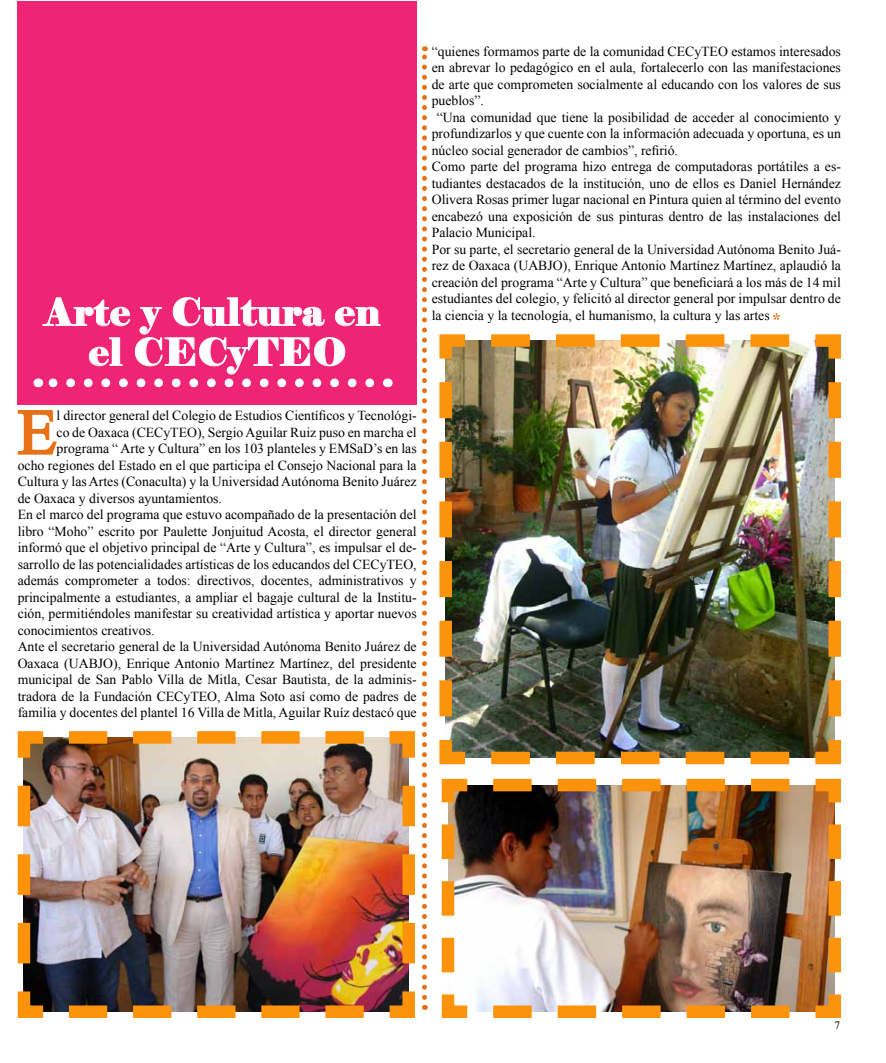
<style>
.page{position:relative;width:886px;height:1063px;background:#fff}
.page>*{position:absolute;margin:0;border:0;box-sizing:border-box;transform-origin:0 0}
.t1{font:63.62px "Times New Roman";color:#e77117}
.t2{font:37.5px/40px "Elephant";letter-spacing:.025em;color:#fff;text-align:center}
.t3{font:13.75px "Times New Roman";color:#000}
.t4{font:11.25px "Times New Roman";color:#000}
</style>
<div class="page">
<div style="left:18px;top:1px;width:399px;height:404px;background:#ef2475"></div>
<svg style="left:17px;top:410px;width:40px;height:45px"></svg>
<img style="left:17px;top:731px;width:398px;height:287px">
<svg style="left:422px;top:46px;width:5px;height:951px"></svg>
<svg style="left:38px;top:297px;width:343px;height:90px"></svg>
<img style="left:439px;top:334px;width:402px;height:431px">
<svg style="left:773px;top:313px;width:7px;height:7px"></svg>
<img style="left:441px;top:778px;width:400px;height:240px">
<h2 class="t2" style="left:45px;top:293px;width:337px">Arte y Cultura en el CECyTEO</h2>
<h1 class="t1" style="left:18px;top:389px;width:40px">E</h1>
<p class="t3" style="left:57px;top:407px;width:362px">l director general del Colegio de Estudios Científicos y Tecnológi-</p>
<p class="t3" style="left:57px;top:423px;width:362px">co de Oaxaca (CECyTEO), Sergio Aguilar Ruiz puso en marcha el</p>
<p class="t3" style="left:57px;top:440px;width:362px">programa “ Arte y Cultura” en los 103 planteles y EMSaD’s en las</p>
<p class="t3" style="left:18px;top:456px;width:400px">ocho regiones del Estado en el que participa el Consejo Nacional para la</p>
<p class="t3" style="left:18px;top:473px;width:400px">Cultura y las Artes (Conaculta) y la Universidad Autónoma Benito Juárez</p>
<p class="t3" style="left:18px;top:489px;width:206px">de Oaxaca y diversos ayuntamientos.</p>
<p class="t3" style="left:18px;top:506px;width:400px">En el marco del programa que estuvo acompañado de la presentación del</p>
<p class="t3" style="left:18px;top:522px;width:400px">libro “Moho” escrito por Paulette Jonjuitud Acosta, el director general</p>
<p class="t3" style="left:18px;top:539px;width:400px">informó que el objetivo principal de “Arte y Cultura”, es impulsar el de-</p>
<p class="t3" style="left:18px;top:555px;width:400px">sarrollo de las potencialidades artísticas de los educandos del CECyTEO,</p>
<p class="t3" style="left:18px;top:572px;width:400px">además comprometer a todos: directivos, docentes, administrativos y</p>
<p class="t3" style="left:18px;top:588px;width:400px">principalmente a estudiantes, a ampliar el bagaje cultural de la Institu-</p>
<p class="t3" style="left:18px;top:605px;width:400px">ción, permitiéndoles manifestar su creatividad artística y aportar nuevos</p>
<p class="t3" style="left:18px;top:621px;width:138px">conocimientos creativos.</p>
<p class="t3" style="left:18px;top:638px;width:400px">Ante el secretario general de la Universidad Autónoma Benito Juárez de</p>
<p class="t3" style="left:18px;top:654px;width:400px">Oaxaca (UABJO), Enrique Antonio Martínez Martínez, del presidente</p>
<p class="t3" style="left:18px;top:671px;width:400px">municipal de San Pablo Villa de Mitla, Cesar Bautista, de la adminis-</p>
<p class="t3" style="left:18px;top:687px;width:400px">tradora de la Fundación CECyTEO, Alma Soto así como de padres de</p>
<p class="t3" style="left:18px;top:704px;width:400px">familia y docentes del plantel 16 Villa de Mitla, Aguilar Ruíz destacó que</p>
<p class="t3" style="left:432px;top:42px;width:411px">“quienes formamos parte de la comunidad CECyTEO estamos interesados</p>
<p class="t3" style="left:432px;top:58px;width:411px">en abrevar lo pedagógico en el aula, fortalecerlo con las manifestaciones</p>
<p class="t3" style="left:432px;top:75px;width:411px">de arte que comprometen socialmente al educando con los valores de sus</p>
<p class="t3" style="left:432px;top:91px;width:54px">pueblos”.</p>
<p class="t3" style="left:437px;top:108px;width:406px">“Una comunidad que tiene la posibilidad de acceder al conocimiento y</p>
<p class="t3" style="left:432px;top:124px;width:411px">profundizarlos y que cuente con la información adecuada y oportuna, es un</p>
<p class="t3" style="left:432px;top:141px;width:248px">núcleo social generador de cambios”, refirió.</p>
<p class="t3" style="left:432px;top:157px;width:411px">Como parte del programa hizo entrega de computadoras portátiles a es-</p>
<p class="t3" style="left:432px;top:174px;width:411px">tudiantes destacados de la institución, uno de ellos es Daniel Hernández</p>
<p class="t3" style="left:432px;top:190px;width:411px">Olivera Rosas primer lugar nacional en Pintura quien al término del evento</p>
<p class="t3" style="left:432px;top:207px;width:411px">encabezó una exposición de sus pinturas dentro de las instalaciones del</p>
<p class="t3" style="left:432px;top:223px;width:105px">Palacio Municipal.</p>
<p class="t3" style="left:432px;top:240px;width:411px">Por su parte, el secretario general de la Universidad Autónoma Benito Juá-</p>
<p class="t3" style="left:432px;top:256px;width:411px">rez de Oaxaca (UABJO), Enrique Antonio Martínez Martínez, aplaudió la</p>
<p class="t3" style="left:432px;top:273px;width:411px">creación del programa “Arte y Cultura” que beneficiará a los más de 14 mil</p>
<p class="t3" style="left:432px;top:289px;width:411px">estudiantes del colegio, y felicitó al director general por impulsar dentro de</p>
<p class="t3" style="left:432px;top:306px;width:339px">la ciencia y la tecnología, el humanismo, la cultura y las artes</p>
<p class="t4" style="left:834px;top:1018px;width:7px">7</p>
</div>
